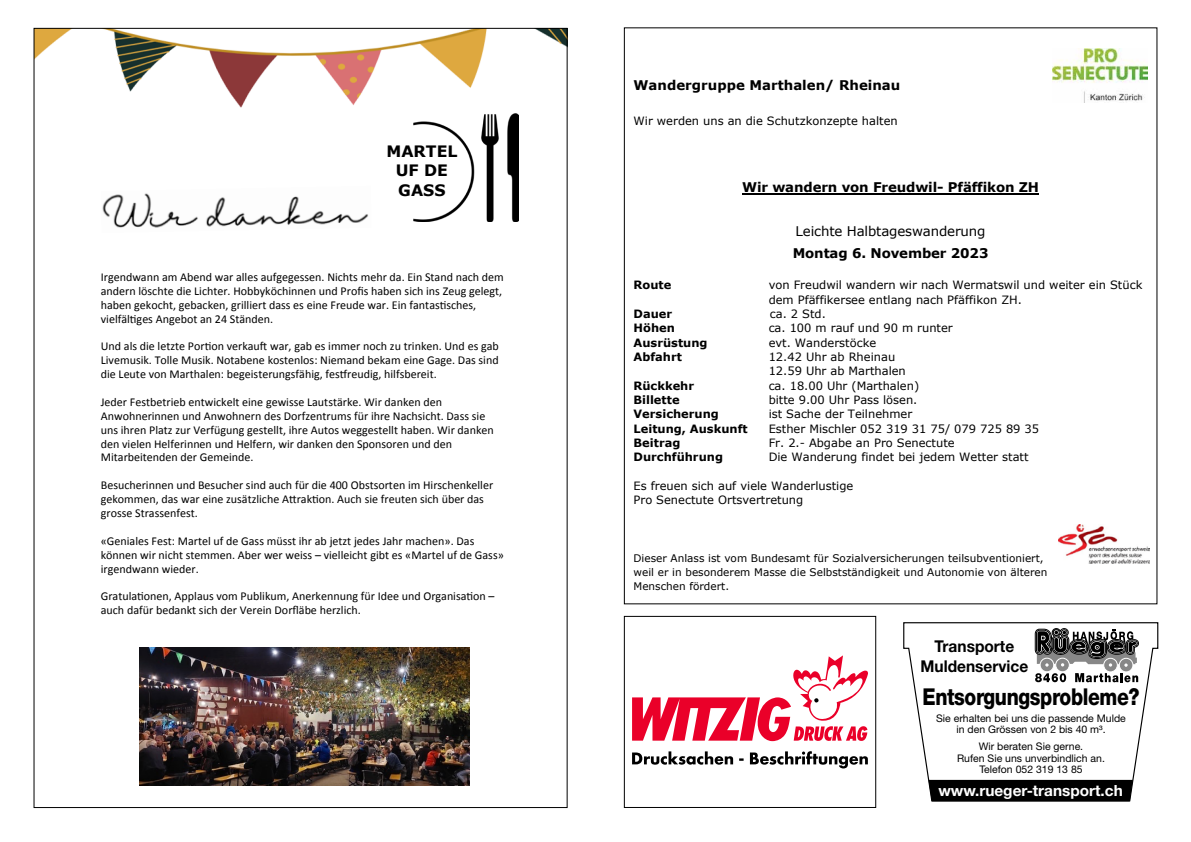
<style>
.page{position:relative;width:1191px;height:842px;background:#fff}
.page>*{position:absolute;margin:0;border:0;box-sizing:border-box;transform-origin:0 0}
.t1{font:800 23.3px "Helvetica Neue";letter-spacing:-.02em;color:#000;scale:.83 1}
.t2{font:700 16.3px/19.5px "Helvetica Neue";color:#000;text-align:center;scale:.95 1}
.t3{font:700 15.7px/19.4px "Verdana";color:#000;text-align:center}
.t4{font:700 15.4px "Helvetica Neue";color:#fff}
.t5{font:700 13.3px "Verdana";letter-spacing:-.01em;color:#000}
.t6{font:13.3px "Verdana";letter-spacing:-.01em;color:#000}
.t7{font:12px/13.9px "Calibri";color:#000}
.t8{font:11.4px/14.3px "Verdana";color:#000}
.t9{font:700 11.4px "Verdana";color:#000}
.t10{font:10.5px/14.3px "Verdana";color:#000}
.t11{font:10.5px/11.7px "Helvetica Neue";color:#000;text-align:center}
</style>
<div class="page">
<img style="left:1052px;top:48px;width:95px;height:55px">
<hr style="left:742px;top:193px;width:297px;height:2px;background:#000">
<img style="left:1058px;top:524px;width:91px;height:40px">
<img style="left:36px;top:30px;width:529px;height:129px">
<img style="left:414px;top:113px;width:104px;height:109px">
<img style="left:139px;top:647px;width:331px;height:138px">
<img style="left:102px;top:193px;width:267px;height:35px">
<div style="left:624px;top:616px;width:252px;height:192px;border:1px solid #000"></div>
<svg style="left:903px;top:622px;width:256px;height:180px"></svg>
<div style="left:928px;top:780px;width:204px;height:21px;background:#000"></div>
<svg style="left:1035px;top:673px;width:31px;height:9px"></svg>
<svg style="left:1075px;top:673px;width:63px;height:9px"></svg>
<div style="left:1040px;top:658px;width:13px;height:14px;background:#878787;border-radius:50%"></div>
<div style="left:1039px;top:658px;width:15px;height:14px;border:1px solid #fff;border-radius:50%"></div>
<div style="left:1055px;top:658px;width:14px;height:14px;background:#878787;border-radius:50%"></div>
<div style="left:1055px;top:658px;width:14px;height:14px;border:1px solid #fff;border-radius:50%"></div>
<div style="left:1103px;top:658px;width:14px;height:14px;background:#878787;border-radius:50%"></div>
<div style="left:1103px;top:658px;width:14px;height:14px;border:1px solid #fff;border-radius:50%"></div>
<div style="left:1119px;top:658px;width:14px;height:14px;background:#878787;border-radius:50%"></div>
<div style="left:1118px;top:658px;width:15px;height:14px;border:1px solid #fff;border-radius:50%"></div>
<svg style="left:1034px;top:622px;width:105px;height:45px"></svg>
<svg style="left:632px;top:655px;width:236px;height:86px"></svg>
<svg style="left:632px;top:751px;width:236px;height:17px"></svg>
<h3 class="t3" style="left:386px;top:141px;width:72px">MARTEL<br>UF DE<br>GASS</h3>
<p class="t7" style="left:101px;top:269px;width:404px">Irgendwann am Abend war alles aufgegessen. Nichts mehr da. Ein Stand nach dem andern löschte die Lichter. Hobbyköchinnen und Profis haben sich ins Zeug gelegt, haben gekocht, gebacken, grilliert dass es eine Freude war. Ein fantasDsches, vielfälDges Angebot an 24 Ständen.</p>
<p class="t7" style="left:101px;top:339px;width:399px;text-align:justify">Und als die letzte PorDon verkauK war, gab es immer noch zu trinken. Und es gab Livemusik. Tolle Musik. Notabene kostenlos: Niemand bekam eine Gage. Das sind die Leute von Marthalen: begeisterungsfähig, fesQreudig, hilfsbereit.</p>
<p class="t7" style="left:101px;top:394px;width:394px">Jeder Festbetrieb entwickelt eine gewisse Lautstärke. Wir danken den Anwohnerinnen und Anwohnern des Dorfzentrums für ihre Nachsicht. Dass sie uns ihren Platz zur Verfügung gestellt, ihre Autos weggestellt haben. Wir danken den vielen Helferinnen und Helfern, wir danken den Sponsoren und den Mitarbeitenden der Gemeinde.</p>
<p class="t7" style="left:101px;top:478px;width:394px">Besucherinnen und Besucher sind auch für die 400 Obstsorten im Hirschenkeller gekommen, das war eine zusätzliche AZrakDon. Auch sie freuten sich über das grosse Strassenfest.</p>
<p class="t7" style="left:101px;top:533px;width:404px">«Geniales Fest: Martel uf de Gass müsst ihr ab jetzt jedes Jahr machen». Das können wir nicht stemmen. Aber wer weiss – vielleicht gibt es «Martel uf de Gass» irgendwann wieder.</p>
<p class="t7" style="left:101px;top:589px;width:395px">GratulaDonen, Applaus vom Publikum, Anerkennung für Idee und OrganisaDon – auch dafür bedankt sich der Verein Dorfläbe herzlich.</p>
<p class="t5" style="left:633px;top:76px;width:268px">Wandergruppe Marthalen/ Rheinau</p>
<p class="t8" style="left:633px;top:114px;width:266px">Wir werden uns an die Schutzkonzepte halten</p>
<p class="t5" style="left:742px;top:178px;width:298px">Wir wandern von Freudwil- Pfäffikon ZH</p>
<p class="t6" style="left:795px;top:222px;width:191px">Leichte Halbtageswanderung</p>
<p class="t5" style="left:792px;top:244px;width:197px">Montag 6. November 2023</p>
<p class="t9" style="left:633px;top:277px;width:39px">Route</p>
<p class="t8" style="left:768px;top:278px;width:375px">von Freudwil wandern wir nach Wermatswil und weiter ein Stück dem Pfäffikersee entlang nach Pfäffikon ZH.</p>
<p class="t9" style="left:633px;top:306px;width:40px">Dauer</p>
<p class="t8" style="left:770px;top:307px;width:58px">ca. 2 Std.</p>
<p class="t9" style="left:633px;top:320px;width:43px">Höhen</p>
<p class="t8" style="left:768px;top:321px;width:186px">ca. 100 m rauf und 90 m runter</p>
<p class="t9" style="left:633px;top:334px;width:76px">Ausrüstung</p>
<p class="t8" style="left:768px;top:335px;width:109px">evt. Wanderstöcke</p>
<p class="t9" style="left:633px;top:349px;width:50px">Abfahrt</p>
<p class="t8" style="left:768px;top:350px;width:139px">12.42 Uhr ab Rheinau<br>12.59 Uhr ab Marthalen</p>
<p class="t9" style="left:633px;top:377px;width:62px">Rückkehr</p>
<p class="t8" style="left:768px;top:378px;width:152px">ca. 18.00 Uhr (Marthalen)</p>
<p class="t9" style="left:633px;top:392px;width:48px">Billette</p>
<p class="t8" style="left:768px;top:392px;width:150px">bitte 9.00 Uhr Pass lösen.</p>
<p class="t9" style="left:633px;top:406px;width:87px">Versicherung</p>
<p class="t8" style="left:768px;top:407px;width:145px">ist Sache der Teilnehmer</p>
<p class="t9" style="left:633px;top:420px;width:116px">Leitung, Auskunft</p>
<p class="t8" style="left:768px;top:421px;width:272px">Esther Mischler 052 319 31 75/ 079 725 89 35</p>
<p class="t9" style="left:633px;top:435px;width:48px">Beitrag</p>
<p class="t8" style="left:768px;top:435px;width:187px">Fr. 2.- Abgabe an Pro Senectute</p>
<p class="t9" style="left:633px;top:449px;width:91px">Durchführung</p>
<p class="t8" style="left:768px;top:450px;width:261px">Die Wanderung findet bei jedem Wetter statt</p>
<p class="t8" style="left:633px;top:478px;width:221px">Es freuen sich auf viele Wanderlustige<br>Pro Senectute Ortsvertretung</p>
<p class="t10" style="left:633px;top:550px;width:415px">Dieser Anlass ist vom Bundesamt für Sozialversicherungen teilsubventioniert, weil er in besonderem Masse die Selbstständigkeit und Autonomie von älteren<br>Menschen fördert.</p>
<h2 class="t2" style="left:920px;top:636px;width:115px">Transporte<br>Muldenservice</h2>
<h1 class="t1" style="left:922px;top:683px;width:263px">Entsorgungsprobleme?</h1>
<p class="t11" style="left:936px;top:712px;width:191px">Sie erhalten bei uns die passende Mulde in den Grössen von 2 bis 40 m³.</p>
<p class="t11" style="left:957px;top:740px;width:149px">Wir beraten Sie gerne.<br>Rufen Sie uns unverbindlich an.<br>Telefon 052 319 13 85</p>
<p class="t4" style="left:938px;top:781px;width:186px">www.rueger-transport.ch</p>
</div>
